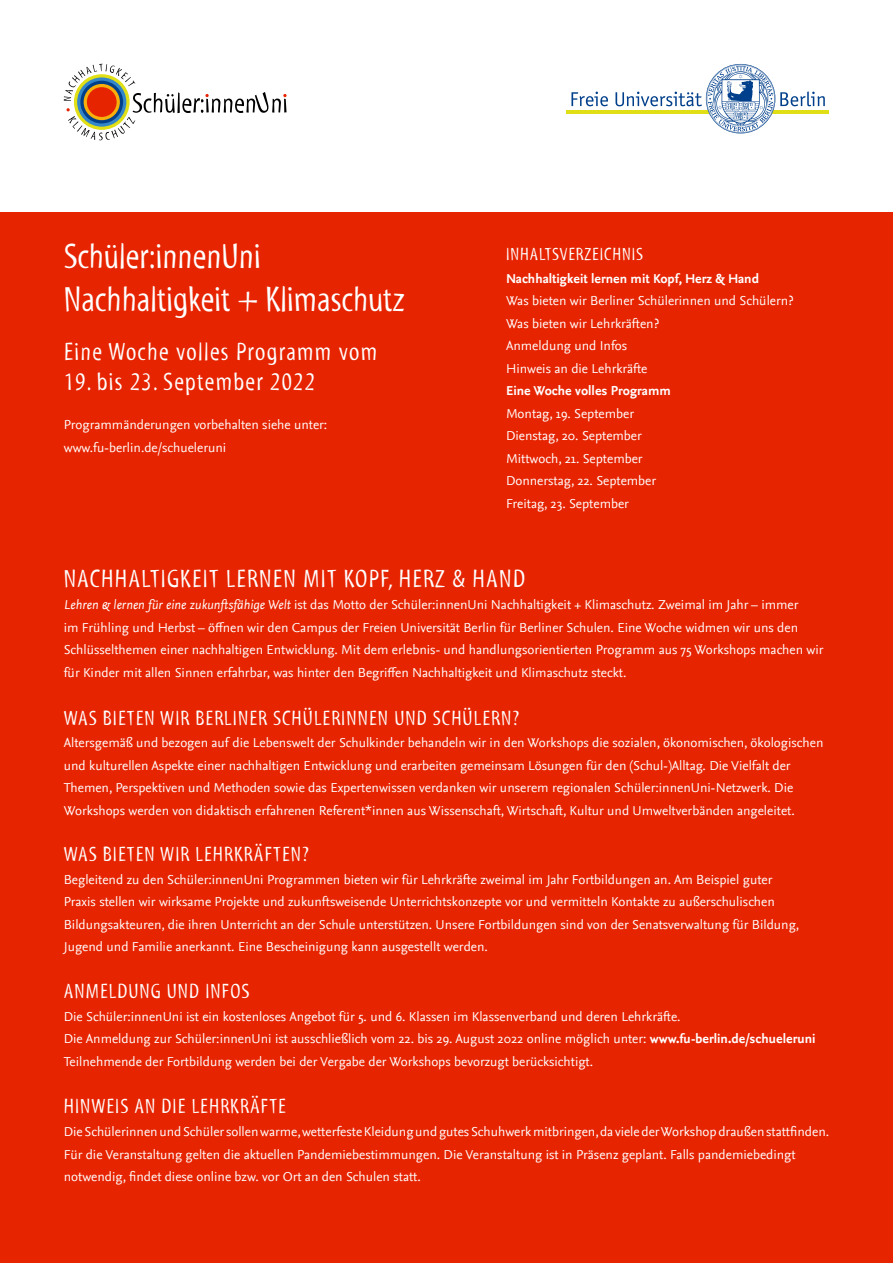
<style>
.page{position:relative;width:893px;height:1263px;background:#fff}
.page>*{position:absolute;margin:0;border:0;box-sizing:border-box;transform-origin:0 0}
.Überschrift_1{font:36px "Myriad Std Tilt";color:#fff}
.Überscrift_2{font:25.5px "Myriad Std Tilt";letter-spacing:.05em;color:#fff}
.Überschrift_2_Kapitä{font:25.5px "Myriad Std Tilt";letter-spacing:.05em;color:#fff}
.Überschrift_3_INHALT{font:21px "Myriad Std Tilt";letter-spacing:.05em;color:#fff}
.Überschrift_2_Kapitä-2{font:18px "Myriad Std Tilt";letter-spacing:.05em;color:#fff}
.Fließtext{font:13.5px/22.5px "Nexus Sans";color:#fff}
.t1{font:700 13.5px "Nexus Sans";color:#fff}
.s1{font-style:italic}
.s2{font-weight:700}
</style>
<div class="page">
<div style="left:0;top:213px;width:893px;height:1050px;background:#e72400"></div>
<svg style="left:571px;top:92px;width:37px;height:14px"></svg>
<hr style="left:567px;top:110px;width:262px;height:4px;background:#e0df16">
<svg style="left:615px;top:64px;width:210px;height:69px"></svg>
<svg style="left:64px;top:64px;width:223px;height:76px"></svg>
<h1 class="Überschrift_1" style="left:64px;top:236px;width:199px">Schüler:innenUni</h1>
<h1 class="Überschrift_1" style="left:64px;top:279px;width:342px">Nachhaltigkeit + Klimaschutz</h1>
<p class="Überscrift_2" style="left:64px;top:337px;width:315px">Eine Woche volles Programm vom</p>
<p class="Überscrift_2" style="left:64px;top:368px;width:253px">19. bis 23. September 2022</p>
<p class="Fließtext" style="left:64px;top:414px;width:265px">Programmänderungen vorbehalten siehe unter:</p>
<p class="Fließtext" style="left:64px;top:436px;width:164px">www.fu-berlin.de/schueleruni</p>
<p class="Überschrift_2_Kapitä-2" style="left:506px;top:245px;width:139px">INHALTSVERZEICHNIS</p>
<p class="t1" style="left:506px;top:271px;width:255px">Nachhaltigkeit lernen mit Kopf, Herz &amp; Hand</p>
<p class="Fließtext" style="left:506px;top:290px;width:289px">Was bieten wir Berliner Schülerinnen und Schülern?</p>
<p class="Fließtext" style="left:506px;top:312px;width:155px">Was bieten wir Lehrkräften?</p>
<p class="Fließtext" style="left:506px;top:335px;width:123px">Anmeldung und Infos</p>
<p class="Fließtext" style="left:506px;top:357px;width:143px">Hinweis an die Lehrkräfte</p>
<p class="t1" style="left:506px;top:383px;width:166px">Eine Woche volles Programm</p>
<p class="Fließtext" style="left:506px;top:402px;width:130px">Montag, 19. September</p>
<p class="Fließtext" style="left:506px;top:425px;width:137px">Dienstag, 20. September</p>
<p class="Fließtext" style="left:506px;top:447px;width:138px">Mittwoch, 21. September</p>
<p class="Fließtext" style="left:506px;top:470px;width:152px">Donnerstag, 22. September</p>
<p class="Fließtext" style="left:506px;top:492px;width:124px">Freitag, 23. September</p>
<p class="Überschrift_2_Kapitä" style="left:64px;top:565px;width:463px">NACHHALTIGKEIT LERNEN MIT KOPF, HERZ &amp; HAND</p>
<p class="Fließtext" style="left:64px;top:594px;width:761px"><span class="s1">Lehren &amp; lernen für eine zukunftsfähige Welt</span> ist das Motto der Schüler:innenUni Nachhaltigkeit + Klimaschutz. Zweimal im Jahr – immer<br>im Frühling und Herbst – öffnen wir den Campus der Freien Universität Berlin für Berliner Schulen. Eine Woche widmen wir uns den Schlüsselthemen einer nachhaltigen Entwicklung. Mit dem erlebnis- und handlungsorientierten Programm aus 75 Workshops machen wir für Kinder mit allen Sinnen erfahrbar, was hinter den Begriffen Nachhaltigkeit und Klimaschutz steckt.</p>
<p class="Überschrift_3_INHALT" style="left:64px;top:706px;width:457px">WAS BIETEN WIR BERLINER SCHÜLERINNEN UND SCHÜLERN?</p>
<p class="Fließtext" style="left:64px;top:732px;width:761px">Altersgemäß und bezogen auf die Lebenswelt der Schulkinder behandeln wir in den Workshops die sozialen, ökonomischen, ökologischen und kulturellen Aspekte einer nachhaltigen Entwicklung und erarbeiten gemeinsam Lösungen für den (Schul-)Alltag. Die Vielfalt der Themen, Perspektiven und Methoden sowie das Expertenwissen verdanken wir unserem regionalen Schüler:innenUni-Netzwerk. Die Workshops werden von didaktisch erfahrenen Referent*innen aus Wissenschaft, Wirtschaft, Kultur und Umweltverbänden angeleitet.</p>
<p class="Überschrift_3_INHALT" style="left:64px;top:843px;width:247px">WAS BIETEN WIR LEHRKRÄFTEN?</p>
<p class="Fließtext" style="left:64px;top:868px;width:737px">Begleitend zu den Schüler:innenUni Programmen bieten wir für Lehrkräfte zweimal im Jahr Fortbildungen an. Am Beispiel guter Praxis stellen wir wirksame Projekte und zukunftsweisende Unterrichtskonzepte vor und vermitteln Kontakte zu außerschulischen Bildungsakteuren, die ihren Unterricht an der Schule unterstützen. Unsere Fortbildungen sind von der Senatsverwaltung für Bildung, Jugend und Familie anerkannt. Eine Bescheinigung kann ausgestellt werden.</p>
<p class="Überschrift_3_INHALT" style="left:64px;top:980px;width:187px">ANMELDUNG UND INFOS</p>
<p class="Fließtext" style="left:64px;top:1005px;width:618px">Die Schüler:innenUni ist ein kostenloses Angebot für 5. und 6. Klassen im Klassenverband und deren Lehrkräfte.</p>
<p class="Fließtext" style="left:64px;top:1028px;width:753px">Die Anmeldung zur Schüler:innenUni ist ausschließlich vom 22. bis 29. August 2022 online möglich unter: <span class="s2">www.fu-berlin.de/schueleruni</span></p>
<p class="Fließtext" style="left:64px;top:1050px;width:531px">Teilnehmende der Fortbildung werden bei der Vergabe der Workshops bevorzugt berücksichtigt.</p>
<p class="Überschrift_3_INHALT" style="left:64px;top:1095px;width:224px">HINWEIS AN DIE LEHRKRÄFTE</p>
<p class="Fließtext" style="left:64px;top:1120px;width:767px">Die Schülerinnen und Schüler sollen warme, wetterfeste Kleidung und gutes Schuhwerk mitbringen, da viele der Workshop draußen stattfinden.</p>
<p class="Fließtext" style="left:64px;top:1143px;width:733px">Für die Veranstaltung gelten die aktuellen Pandemiebestimmungen. Die Veranstaltung ist in Präsenz geplant. Falls pandemiebedingt notwendig, findet diese online bzw. vor Ort an den Schulen statt.</p>
</div>
